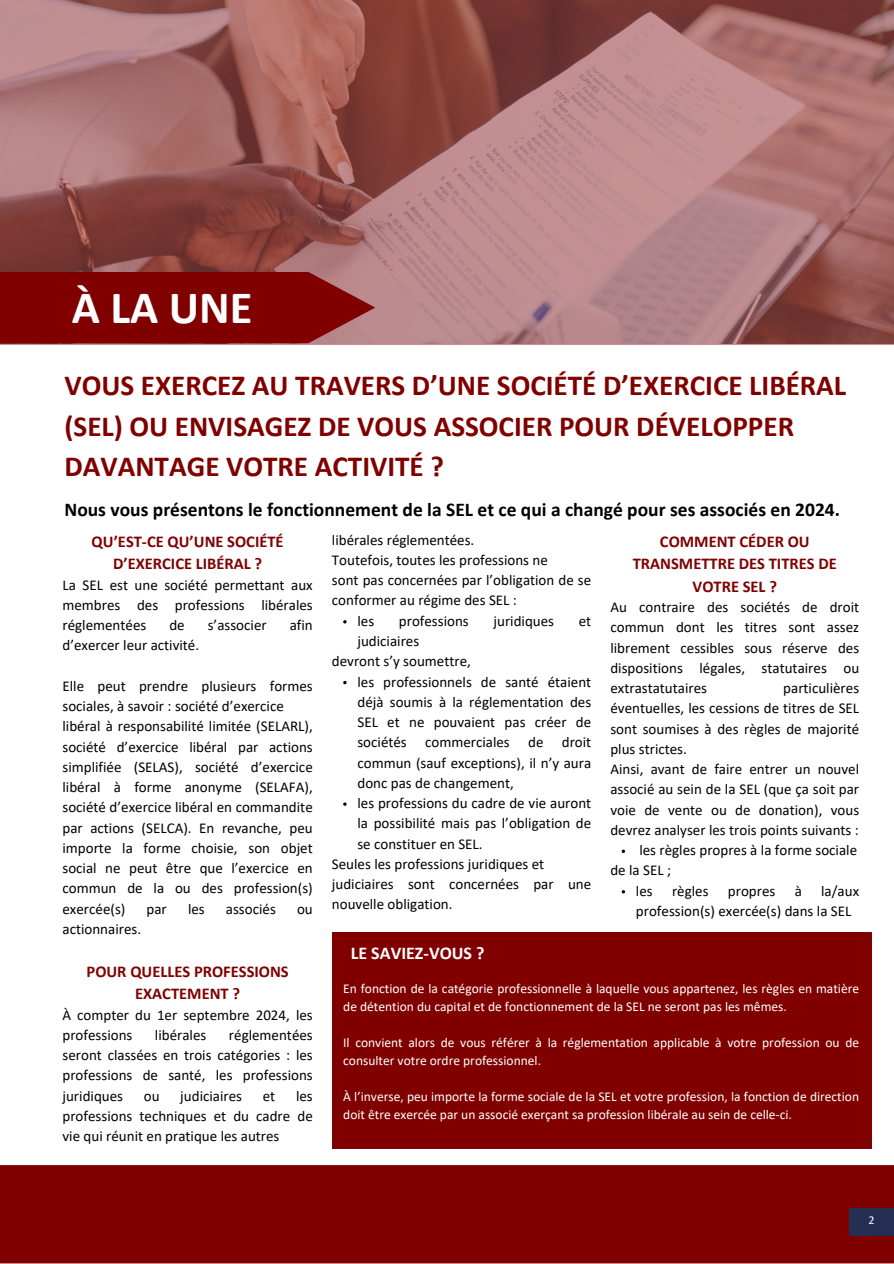
<style>
.page{position:relative;width:894px;height:1264px;background:#fff}
.page>*{position:absolute;margin:0;border:0;box-sizing:border-box;transform-origin:0 0}
.t1{font:700 46.5px "Calibri";color:#fff}
.t2{font:700 29.1px/40.7px "Calibri";color:#800000}
.t3{font:700 19.5px "Calibri";color:#000}
.t4{font:700 18px "Calibri";color:#fff}
.t5{font:700 16.5px "Calibri";color:#800000}
.t6{font:15px/20.2px "Calibri";color:#000;text-align:justify}
.t7{font:13.5px/18px "Calibri";color:#fff}
.t8{font:12px "Calibri";color:#fff}
</style>
<div class="page">
<div style="left:0;top:1165px;width:893px;height:98px;background:#800000"></div>
<div style="left:332px;top:932px;width:539px;height:216px;background:#800000"></div>
<svg style="left:0;top:1px;width:893px;height:344px;background:#a56c6b"></svg>
<svg style="left:0;top:272px;width:375px;height:71px;background:#840b0b"></svg>
<svg style="left:621px;top:849px;width:4px;height:4px"></svg>
<div style="left:848px;top:1208px;width:45px;height:27px;background:#252e53"></div>
<h1 class="t1" style="left:72px;top:288px;width:182px">À LA UNE</h1>
<p class="t2" style="left:64px;top:367px;width:783px">VOUS EXERCEZ AU TRAVERS D’UNE SOCIÉTÉ D’EXERCICE LIBÉRAL (SEL) OU ENVISAGEZ DE VOUS ASSOCIER POUR DÉVELOPPER<br>DAVANTAGE VOTRE ACTIVITÉ ?</p>
<p class="t3" style="left:64px;top:501px;width:776px">Nous vous présentons le fonctionnement de la SEL et ce qui a changé pour ses associés en 2024.</p>
<p class="t5" style="left:92px;top:534px;width:193px">QU’EST-CE QU’UNE SOCIÉTÉ</p>
<p class="t5" style="left:113px;top:557px;width:150px">D’EXERCICE LIBÉRAL ?</p>
<p class="t6" style="left:62px;top:575px;width:252px">La SEL est une société permettant aux membres des professions libérales réglementées</p>
<p class="t6" style="left:169px;top:616px;width:17px">de</p>
<p class="t6" style="left:208px;top:616px;width:60px">s’associer</p>
<p class="t6" style="left:289px;top:616px;width:25px">afin</p>
<p class="t6" style="left:62px;top:636px;width:138px">d’exercer leur activité.</p>
<p class="t6" style="left:62px;top:677px;width:252px">Elle peut prendre plusieurs formes sociales, à savoir : société d’exercice</p>
<p class="t6" style="left:62px;top:717px;width:252px">libéral à responsabilité limitée (SELARL), société d’exercice libéral par actions simplifiée (SELAS), société d’exercice libéral à forme anonyme (SELAFA), société d’exercice libéral en commandite par actions (SELCA). En revanche, peu importe la forme choisie, son objet social ne peut être que l’exercice en commun de la ou des profession(s) exercée(s)</p>
<p class="t6" style="left:146px;top:899px;width:22px">par</p>
<p class="t6" style="left:188px;top:899px;width:18px">les</p>
<p class="t6" style="left:226px;top:899px;width:51px">associés</p>
<p class="t6" style="left:297px;top:899px;width:17px">ou</p>
<p class="t6" style="left:62px;top:920px;width:80px">actionnaires.</p>
<p class="t5" style="left:87px;top:964px;width:203px">POUR QUELLES PROFESSIONS</p>
<p class="t5" style="left:135px;top:986px;width:106px">EXACTEMENT ?</p>
<p class="t6" style="left:62px;top:1005px;width:252px">À compter du 1er septembre 2024, les professions</p>
<p class="t6" style="left:62px;top:1025px;width:252px;text-indent:166px">réglementées seront classées en trois catégories : les professions de santé, les professions juridiques</p>
<p class="t6" style="left:155px;top:1025px;width:53px">libérales</p>
<p class="t6" style="left:62px;top:1086px;width:252px;text-indent:233px">les professions techniques et du cadre de vie qui réunit en pratique les autres</p>
<p class="t6" style="left:144px;top:1086px;width:17px">ou</p>
<p class="t6" style="left:180px;top:1086px;width:63px">judiciaires</p>
<p class="t6" style="left:263px;top:1086px;width:14px">et</p>
<h2 class="t6" style="left:332px;top:531px;width:144px">libérales réglementées.</h2>
<h4 class="t6" style="left:332px;top:551px;width:217px">Toutefois, toutes les professions ne</h4>
<p class="t6" style="left:332px;top:571px;width:261px">sont pas concernées par l’obligation de se conformer au régime des SEL :</p>
<p class="t6" style="left:357px;top:612px;width:18px">les</p>
<p class="t6" style="left:399px;top:612px;width:71px">professions</p>
<p class="t6" style="left:493px;top:612px;width:62px">juridiques</p>
<p class="t6" style="left:578px;top:612px;width:14px">et</p>
<p class="t6" style="left:357px;top:632px;width:63px">judiciaires</p>
<p class="t6" style="left:332px;top:652px;width:140px">devront s’y soumettre,</p>
<p class="t6" style="left:357px;top:672px;width:235px">les professionnels de santé étaient déjà soumis à la réglementation des SEL et ne pouvaient pas créer de sociétés commerciales de droit commun (sauf exceptions), il n’y aura donc pas de changement,</p>
<p class="t6" style="left:357px;top:794px;width:235px">les professions du cadre de vie auront la possibilité mais pas l’obligation de se constituer en SEL.</p>
<p class="t6" style="left:332px;top:855px;width:214px">Seules les professions juridiques et</p>
<p class="t6" style="left:332px;top:875px;width:261px">judiciaires sont concernées par une nouvelle obligation.</p>
<p class="t5" style="left:659px;top:534px;width:151px">COMMENT CÉDER OU</p>
<p class="t5" style="left:632px;top:557px;width:205px">TRANSMETTRE DES TITRES DE</p>
<p class="t5" style="left:692px;top:579px;width:86px">VOTRE SEL ?</p>
<p class="t6" style="left:610px;top:598px;width:250px">Au contraire des sociétés de droit commun dont les titres sont assez librement cessibles sous réserve des dispositions légales, statutaires ou extrastatutaires</p>
<p class="t6" style="left:610px;top:679px;width:250px;text-indent:173px">particulières éventuelles, les cessions de titres de SEL sont soumises à des règles de majorité plus strictes.</p>
<p class="t6" style="left:610px;top:760px;width:250px">Ainsi, avant de faire entrer un nouvel associé au sein de la SEL (que ça soit par voie de vente ou de donation), vous devrez analyser les trois points suivants :</p>
<p class="t6" style="left:639px;top:841px;width:219px">les règles propres à la forme sociale</p>
<p class="t6" style="left:610px;top:861px;width:62px">de la SEL ;</p>
<p class="t6" style="left:635px;top:881px;width:18px">les</p>
<p class="t6" style="left:671px;top:881px;width:38px">règles</p>
<p class="t6" style="left:727px;top:881px;width:49px">propres</p>
<p class="t6" style="left:794px;top:881px;width:9px">à</p>
<p class="t6" style="left:635px;top:881px;width:225px;text-indent:185px">la/aux profession(s) exercée(s) dans la SEL</p>
<p class="t4" style="left:351px;top:945px;width:135px">LE SAVIEZ-VOUS ?</p>
<p class="t7" style="left:343px;top:980px;width:517px">En fonction de la catégorie professionnelle à laquelle vous appartenez, les règles en matière de détention du capital et de fonctionnement de la SEL ne seront pas les mêmes.</p>
<h3 class="t7" style="left:343px;top:1034px;width:517px">Il convient alors de vous référer à la réglementation applicable à votre profession ou de consulter votre ordre professionnel.</h3>
<p class="t7" style="left:343px;top:1088px;width:517px">À l’inverse, peu importe la forme sociale de la SEL et votre profession, la fonction de direction doit être exercée par un associé exerçant sa profession libérale au sein de celle-ci.</p>
<p class="t8" style="left:868px;top:1215px;width:8px">2</p>
</div>
